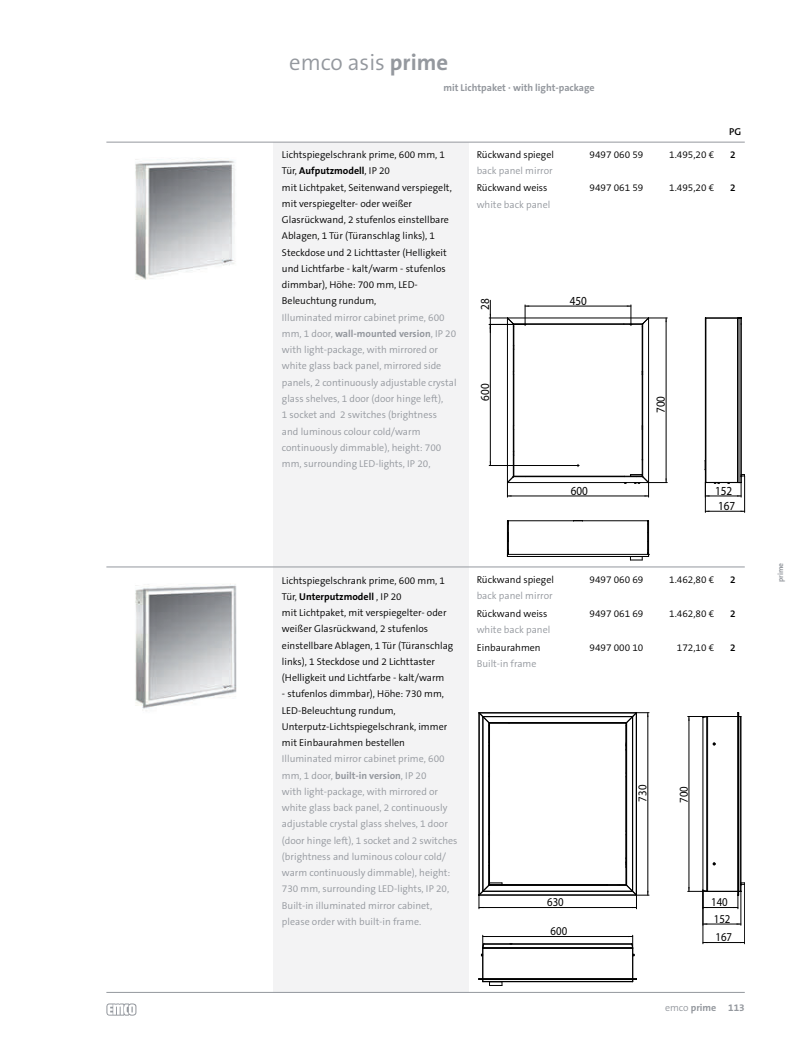
<style>
.page{position:relative;width:798px;height:1053px;background:#fff}
.page>*{position:absolute;margin:0;border:0;box-sizing:border-box;transform-origin:0 0}
.t1{font:300 22.75px "The Sans Os F";color:#94989e}
.t2{font:12.38px/15.2px "Myriad Pro";color:#000;scale:.9 1}
.t3{font:12px "Myriad Pro";color:#000;scale:.9 1}
.t4{font:300 10px/16.2px "The Sans Os F";color:#000}
.t5{font:300 10px/16.2px "The Sans Os F";color:#94989e}
.t6{font:700 10px "The Sans Os F";color:#94989e}
.t7{font:600 10px "The Sans Os F";color:#000}
.t8{font:700 7.5px "The Sans Os F";color:#94989e}
.s1{font-weight:700}
.s2{font-weight:300}
</style>
<div class="page">
<div style="left:273px;top:142px;width:195px;height:850px;background:#f3f3f4"></div>
<hr style="left:106px;top:142px;width:638px;height:1px;background:#94989e">
<img style="left:135px;top:158px;width:100px;height:122px">
<hr style="left:508px;top:554px;width:139px;height:1px;background:#000">
<hr style="left:648px;top:521px;width:1px;height:32px;background:#000">
<hr style="left:647px;top:521px;width:1px;height:32px;background:#000">
<hr style="left:507px;top:521px;width:1px;height:32px;background:#000">
<svg style="left:507px;top:549px;width:7px;height:8px"></svg>
<svg style="left:507px;top:520px;width:142px;height:5px"></svg>
<hr style="left:513px;top:556px;width:129px;height:1px;background:#000">
<svg style="left:630px;top:549px;width:19px;height:11px"></svg>
<hr style="left:705px;top:482px;width:32px;height:1px;background:#000">
<hr style="left:705px;top:318px;width:32px;height:1px;background:#000">
<hr style="left:738px;top:318px;width:1px;height:164px;background:#000">
<hr style="left:704px;top:318px;width:1px;height:164px;background:#000">
<hr style="left:737px;top:318px;width:1px;height:164px;background:#000">
<hr style="left:705px;top:318px;width:1px;height:164px;background:#000">
<svg style="left:737px;top:317px;width:4px;height:7px"></svg>
<hr style="left:740px;top:324px;width:1px;height:152px;background:#000">
<hr style="left:705px;top:495px;width:35px;height:1px;background:#000">
<svg style="left:705px;top:483px;width:15px;height:14px"></svg>
<svg style="left:736px;top:474px;width:8px;height:23px"></svg>
<hr style="left:705px;top:511px;width:39px;height:1px;background:#000">
<hr style="left:704px;top:482px;width:1px;height:30px;background:#000">
<hr style="left:744px;top:476px;width:1px;height:36px;background:#000">
<hr style="left:507px;top:318px;width:141px;height:1px;background:#000">
<hr style="left:513px;top:323px;width:129px;height:1px;background:#000">
<hr style="left:507px;top:482px;width:141px;height:1px;background:#000">
<hr style="left:648px;top:318px;width:1px;height:164px;background:#000">
<hr style="left:642px;top:324px;width:1px;height:152px;background:#000">
<hr style="left:507px;top:318px;width:1px;height:164px;background:#000">
<hr style="left:513px;top:476px;width:117px;height:1px;background:#000">
<hr style="left:641px;top:324px;width:1px;height:150px;background:#000">
<hr style="left:513px;top:324px;width:129px;height:1px;background:#000">
<hr style="left:513px;top:324px;width:1px;height:152px;background:#000">
<hr style="left:525px;top:306px;width:105px;height:1px;background:#000">
<svg style="left:623px;top:305px;width:9px;height:20px"></svg>
<svg style="left:523px;top:305px;width:6px;height:20px"></svg>
<hr style="left:665px;top:318px;width:1px;height:164px;background:#000">
<svg style="left:642px;top:317px;width:25px;height:10px"></svg>
<hr style="left:507px;top:495px;width:141px;height:1px;background:#000">
<svg style="left:624px;top:474px;width:43px;height:23px"></svg>
<svg style="left:507px;top:425px;width:7px;height:72px"></svg>
<hr style="left:490px;top:300px;width:1px;height:32px;background:#000">
<hr style="left:490px;top:324px;width:1px;height:141px;background:#000">
<hr style="left:489px;top:465px;width:87px;height:1px;background:#000">
<svg style="left:489px;top:314px;width:25px;height:61px"></svg>
<hr style="left:106px;top:566px;width:638px;height:1px;background:#94989e">
<img style="left:135px;top:583px;width:102px;height:128px">
<hr style="left:482px;top:948px;width:150px;height:1px;background:#000">
<hr style="left:482px;top:947px;width:150px;height:1px;background:#000">
<hr style="left:511px;top:943px;width:120px;height:1px;background:#000">
<hr style="left:479px;top:978px;width:157px;height:1px;background:#000">
<hr style="left:482px;top:948px;width:1px;height:30px;background:#000">
<hr style="left:482px;top:981px;width:150px;height:1px;background:#000">
<hr style="left:482px;top:979px;width:150px;height:1px;background:#000">
<hr style="left:632px;top:948px;width:1px;height:30px;background:#000">
<svg style="left:632px;top:978px;width:5px;height:4px"></svg>
<svg style="left:489px;top:982px;width:13px;height:4px"></svg>
<hr style="left:482px;top:936px;width:150px;height:1px;background:#000">
<svg style="left:481px;top:935px;width:31px;height:21px"></svg>
<svg style="left:628px;top:935px;width:6px;height:21px"></svg>
<hr style="left:740px;top:716px;width:1px;height:175px;background:#000">
<hr style="left:706px;top:716px;width:1px;height:175px;background:#000">
<hr style="left:707px;top:716px;width:1px;height:175px;background:#000">
<hr style="left:702px;top:717px;width:1px;height:173px;background:#000">
<hr style="left:737px;top:712px;width:1px;height:183px;background:#000">
<hr style="left:738px;top:713px;width:1px;height:181px;background:#000">
<hr style="left:707px;top:716px;width:30px;height:1px;background:#000">
<hr style="left:707px;top:891px;width:30px;height:1px;background:#000">
<hr style="left:702px;top:942px;width:42px;height:1px;background:#000">
<hr style="left:744px;top:884px;width:1px;height:59px;background:#000">
<hr style="left:702px;top:890px;width:1px;height:53px;background:#000">
<hr style="left:702px;top:923px;width:38px;height:1px;background:#000">
<hr style="left:740px;top:891px;width:1px;height:34px;background:#000">
<hr style="left:702px;top:907px;width:35px;height:1px;background:#000">
<svg style="left:733px;top:882px;width:12px;height:26px"></svg>
<hr style="left:688px;top:716px;width:1px;height:175px;background:#000">
<svg style="left:687px;top:886px;width:20px;height:22px"></svg>
<svg style="left:687px;top:716px;width:20px;height:4px"></svg>
<svg style="left:478px;top:712px;width:170px;height:196px"></svg>
<hr style="left:106px;top:992px;width:638px;height:1px;background:#94989e">
<svg style="left:106px;top:1003px;width:30px;height:12px"></svg>
<h1 class="t1" style="left:289px;top:51px;width:160px">emco asis <span class="s1">prime</span></h1>
<p class="t6" style="left:443px;top:82px;width:153px">mit Lichtpaket · with light-package</p>
<p class="t7" style="left:729px;top:126px;width:14px">PG</p>
<p class="t4" style="left:282px;top:147px;width:171px">Lichtspiegelschrank prime, 600 mm, 1<br>Tür, <span class="s1">Aufputzmodell</span>, IP 20<br>mit Lichtpaket, Seitenwand verspiegelt, mit verspiegelter- oder weißer Glasrückwand, 2 stufenlos einstellbare Ablagen, 1 Tür (Türanschlag links), 1<br>Steckdose und 2 Lichttaster (Helligkeit und Lichtfarbe - kalt/warm - stufenlos dimmbar), Höhe: 700 mm, LED-Beleuchtung rundum,</p>
<p class="t5" style="left:282px;top:309px;width:176px">Illuminated mirror cabinet prime, 600 mm, 1 door, <span class="s1">wall-mounted version</span>, IP 20 with light-package, with mirrored or white glass back panel, mirrored side panels, 2 continuously adjustable crystal glass shelves, 1 door (door hinge left),<br>1 socket and 2 switches (brightness<br>and luminous colour cold/warm continuously dimmable), height: 700 mm, surrounding LED-lights, IP 20,</p>
<p class="t4" style="left:476px;top:147px;width:79px">Rückwand spiegel</p>
<p class="t5" style="left:476px;top:163px;width:77px">back panel mirror</p>
<p class="t4" style="left:476px;top:180px;width:72px">Rückwand weiss</p>
<p class="t5" style="left:476px;top:197px;width:75px">white back panel</p>
<p class="t4" style="left:589px;top:147px;width:55px">9497 060 59</p>
<p class="t4" style="left:669px;top:147px;width:47px">1.495,20 €</p>
<p class="t7" style="left:729px;top:148px;width:7px">2</p>
<p class="t4" style="left:589px;top:180px;width:55px">9497 061 59</p>
<p class="t4" style="left:669px;top:180px;width:47px">1.495,20 €</p>
<p class="t7" style="left:729px;top:182px;width:7px">2</p>
<p class="t2" style="left:477px;top:310px;width:14px;rotate:-90deg">28</p>
<p class="t2" style="left:477px;top:401px;width:21px;rotate:-90deg">600</p>
<p class="t2" style="left:569px;top:293px;width:21px">450</p>
<p class="t2" style="left:570px;top:483px;width:21px">600</p>
<p class="t2" style="left:652px;top:413px;width:21px;rotate:-90deg">700</p>
<p class="t2" style="left:715px;top:483px;width:24px">152<br>167</p>
<p class="t4" style="left:282px;top:572px;width:173px">Lichtspiegelschrank prime, 600 mm, 1<br>Tür, <span class="s1">Unterputzmodell</span> , IP 20<br>mit Lichtpaket, mit verspiegelter- oder weißer Glasrückwand, 2 stufenlos einstellbare Ablagen, 1 Tür (Türanschlag links), 1 Steckdose und 2 Lichttaster (Helligkeit und Lichtfarbe - kalt/warm</p>
<p class="t4" style="left:282px;top:686px;width:167px">- stufenlos dimmbar), Höhe: 730 mm,<br>LED-Beleuchtung rundum,<br>Unterputz-Lichtspiegelschrank, immer mit Einbaurahmen bestellen</p>
<p class="t5" style="left:282px;top:751px;width:177px">Illuminated mirror cabinet prime, 600 mm, 1 door, <span class="s1">built-in version</span>, IP 20<br>with light-package, with mirrored or white glass back panel, 2 continuously adjustable crystal glass shelves, 1 door (door hinge left), 1 socket and 2 switches (brightness and luminous colour cold/ warm continuously dimmable), height:<br>730 mm, surrounding LED-lights, IP 20, Built-in illuminated mirror cabinet, please order with built-in frame.</p>
<p class="t4" style="left:476px;top:572px;width:79px">Rückwand spiegel</p>
<p class="t5" style="left:476px;top:588px;width:77px">back panel mirror</p>
<p class="t4" style="left:476px;top:605px;width:72px">Rückwand weiss</p>
<p class="t5" style="left:476px;top:622px;width:75px">white back panel</p>
<p class="t4" style="left:476px;top:639px;width:65px">Einbaurahmen</p>
<p class="t5" style="left:476px;top:655px;width:61px">Built-in frame</p>
<p class="t3" style="left:547px;top:895px;width:20px">630</p>
<p class="t3" style="left:550px;top:924px;width:20px">600</p>
<p class="t4" style="left:589px;top:572px;width:55px">9497 060 69</p>
<p class="t4" style="left:669px;top:572px;width:47px">1.462,80 €</p>
<p class="t7" style="left:729px;top:574px;width:7px">2</p>
<p class="t4" style="left:589px;top:605px;width:55px">9497 061 69</p>
<p class="t4" style="left:669px;top:605px;width:47px">1.462,80 €</p>
<p class="t7" style="left:729px;top:607px;width:7px">2</p>
<p class="t4" style="left:589px;top:639px;width:55px">9497 000 10</p>
<p class="t4" style="left:676px;top:639px;width:39px">172,10 €</p>
<p class="t7" style="left:729px;top:641px;width:7px">2</p>
<p class="t3" style="left:635px;top:801px;width:20px;rotate:-90deg">730</p>
<p class="t3" style="left:676px;top:802px;width:20px;rotate:-90deg">700</p>
<p class="t3" style="left:711px;top:895px;width:20px">140</p>
<p class="t3" style="left:713px;top:911px;width:20px">152</p>
<p class="t3" style="left:715px;top:930px;width:20px">167</p>
<p class="t6" style="left:664px;top:1002px;width:81px"><span class="s2">emco</span> prime 113</p>
<p class="t8" style="left:776px;top:582px;width:21px;rotate:-90deg">prime</p>
</div>
